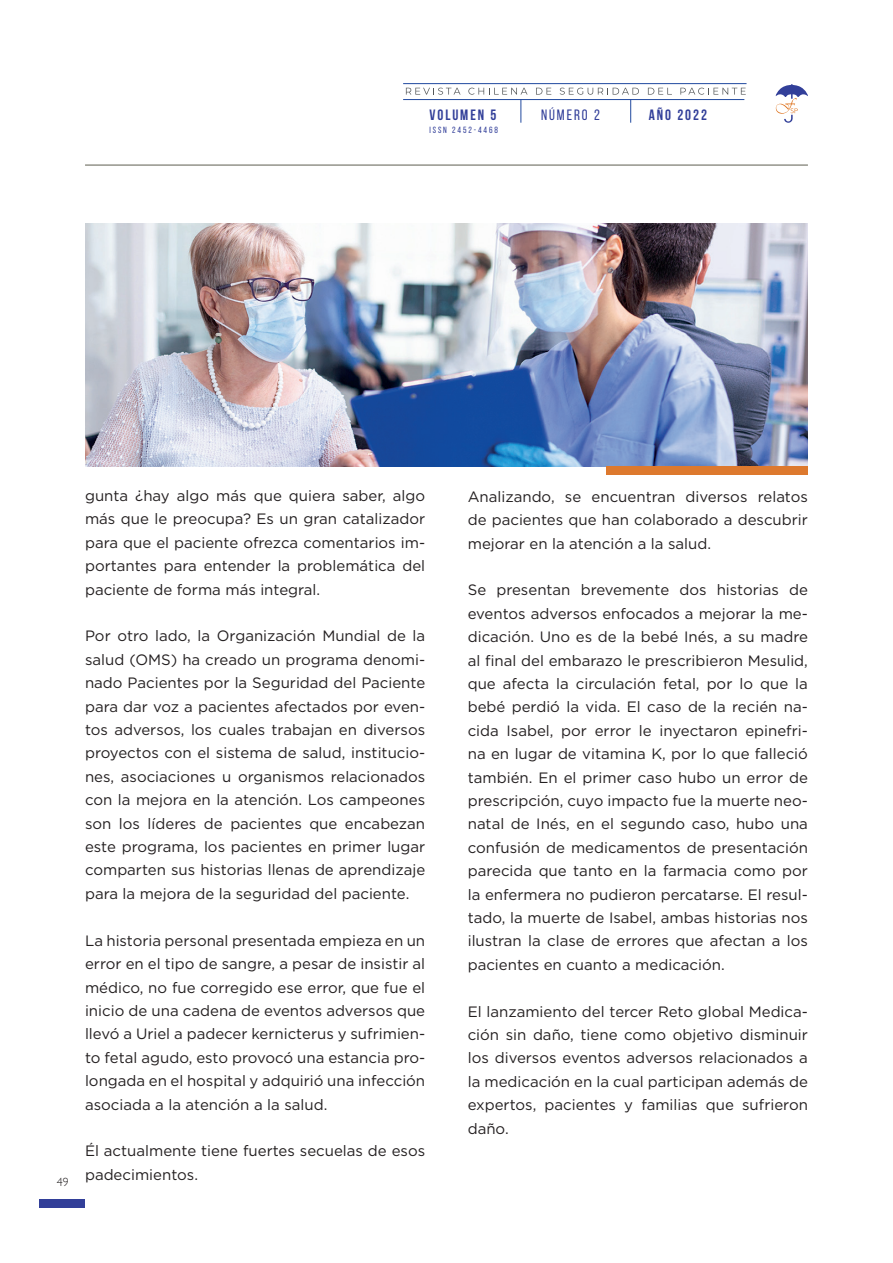
<style>
.page{position:relative;width:893px;height:1263px;background:#fff}
.page>*{position:absolute;margin:0;border:0;box-sizing:border-box;transform-origin:0 0}
.t1{font:15px/23.4px "Gotham";color:#231f20;text-align:justify}
.t2{font:700 15px "Bebas Neue";letter-spacing:.13em;color:#323f99}
.t3{font:15px "Bebas Neue";letter-spacing:.13em;color:#323f99}
.t4{font:300 12px "Gill Sans";color:#231f20}
.t5{font:9px "Bebas Neue";letter-spacing:.21em;color:#323f99}
</style>
<div class="page">
<div style="left:40px;top:1199px;width:45px;height:9px;background:#323f99"></div>
<hr style="left:85px;top:164px;width:723px;height:2px;background:#94948a">
<svg style="left:406px;top:88px;width:55px;height:7px"></svg>
<svg style="left:536px;top:88px;width:15px;height:7px"></svg>
<svg style="left:648px;top:88px;width:24px;height:7px"></svg>
<svg style="left:680px;top:88px;width:66px;height:7px"></svg>
<hr style="left:403px;top:83px;width:343px;height:1px;background:#20499f">
<hr style="left:403px;top:99px;width:341px;height:1px;background:#20499f">
<svg style="left:560px;top:88px;width:79px;height:35px"></svg>
<svg style="left:468px;top:88px;width:59px;height:35px"></svg>
<svg style="left:776px;top:84px;width:32px;height:39px"></svg>
<img style="left:85px;top:223px;width:723px;height:243px">
<div style="left:607px;top:466px;width:201px;height:9px;background:#dd792e"></div>
<p class="t2" style="left:429px;top:107px;width:68px">VOLUMEN 5</p>
<p class="t3" style="left:541px;top:107px;width:60px">NúMERO 2</p>
<p class="t2" style="left:649px;top:107px;width:60px">AÑO 2022</p>
<p class="t5" style="left:429px;top:125px;width:70px">ISSN 2452-4468</p>
<p class="t4" style="left:57px;top:1173px;width:13px">49</p>
<p class="t1" style="left:85px;top:484px;width:342px">gunta ¿hay algo más que quiera saber, algo más que le preocupa? Es un gran catalizador para que el paciente ofrezca comentarios im&shy;portantes para entender la problemática del paciente de forma más integral.</p>
<p class="t1" style="left:85px;top:624px;width:342px">Por otro lado, la Organización Mundial de la salud (OMS) ha creado un programa denomi&shy;nado Pacientes por la Seguridad del Paciente para dar voz a pacientes afectados por even&shy;tos adversos, los cuales trabajan en diversos proyectos con el sistema de salud, institucio&shy;nes, asociaciones u organismos relacionados con la mejora en la atención. Los campeones son los líderes de pacientes que encabezan este programa, los pacientes en primer lugar comparten sus historias llenas de aprendizaje para la mejora de la seguridad del paciente.</p>
<p class="t1" style="left:85px;top:928px;width:342px">La historia personal presentada empieza en un error en el tipo de sangre, a pesar de insistir al médico, no fue corregido ese error, que fue el inicio de una cadena de eventos adversos que llevó a Uriel a padecer kernicterus y sufrimien&shy;to fetal agudo, esto provocó una estancia pro&shy;longada en el hospital y adquirió una infección asociada a la atención a la salud.</p>
<p class="t1" style="left:85px;top:1139px;width:342px">Él actualmente tiene fuertes secuelas de esos padecimientos.</p>
<p class="t1" style="left:468px;top:484px;width:342px">Analizando, se encuentran diversos relatos de pacientes que han colaborado a descubrir mejorar en la atención a la salud.</p>
<p class="t1" style="left:468px;top:578px;width:342px">Se presentan brevemente dos historias de eventos adversos enfocados a mejorar la me&shy;dicación. Uno es de la bebé Inés, a su madre al final del embarazo le prescribieron Mesulid, que afecta la circulación fetal, por lo que la bebé perdió la vida. El caso de la recién na&shy;cida Isabel, por error le inyectaron epinefri&shy;na en lugar de vitamina K, por lo que falleció también. En el primer caso hubo un error de prescripción, cuyo impacto fue la muerte neo&shy;natal de Inés, en el segundo caso, hubo una confusión de medicamentos de presentación parecida que tanto en la farmacia como por la enfermera no pudieron percatarse. El resul&shy;tado, la muerte de Isabel, ambas historias nos ilustran la clase de errores que afectan a los pacientes en cuanto a medicación.</p>
<p class="t1" style="left:468px;top:999px;width:342px">El lanzamiento del tercer Reto global Medica&shy;ción sin daño, tiene como objetivo disminuir los diversos eventos adversos relacionados a la medicación en la cual participan además de expertos, pacientes y familias que sufrieron daño.</p>
</div>
